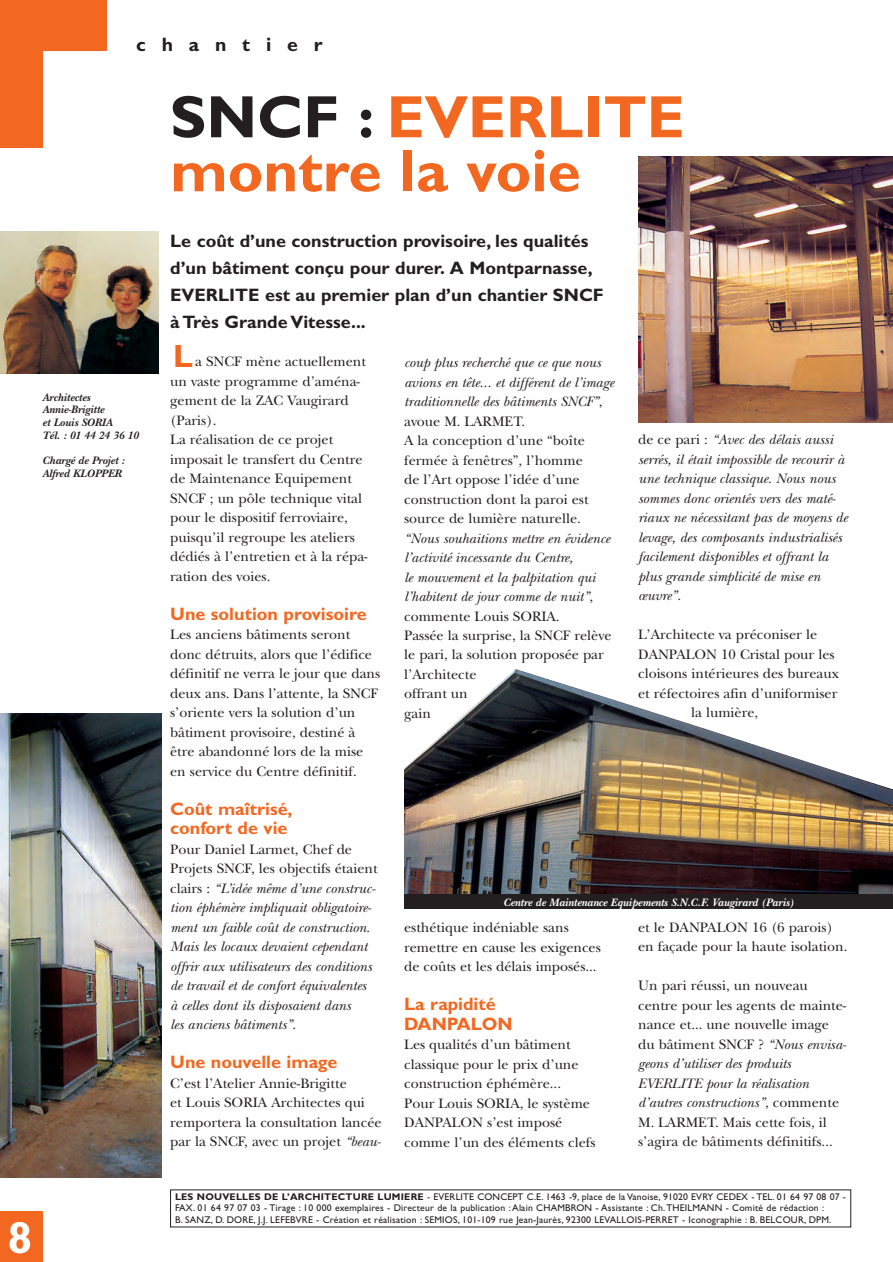
<style>
.page{position:relative;width:893px;height:1262px;background:#fff}
.page>*{position:absolute;margin:0;border:0;box-sizing:border-box;transform-origin:0 0}
.t1{font:700 60px/54px "Gill Sans";color:#f36821}
.t2{font:700 45px "Gill Sans";color:#fff}
.t3{font:700 32.25px "Gill Sans";color:#f36821}
.t4{font:700 19.5px "Gill Sans";letter-spacing:.81em;color:#231f20}
.t5{font:700 18px/27px "Gill Sans";color:#231f20}
.t6{font:700 18px/19.5px "Gill Sans";color:#f36821}
.t7{font:14.25px/19.5px "New Baskerville";color:#231f20}
.t8{font:italic 14.25px/19.5px "New Baskerville";color:#231f20}
.t9{font:italic 700 11.25px/12.8px "New Baskerville";color:#231f20}
.t10{font:italic 700 11.25px "New Baskerville";color:#fff}
.t11{font:9.75px/11.7px "Gill Sans";letter-spacing:.02em;color:#231f20}
.s1{color:#231f20}
.s2{font-style:normal}
.s3{font-style:italic}
.s4{font-weight:700}
</style>
<div class="page">
<img style="left:0;top:0;width:893px;height:1262px">
<h3 class="t4" style="left:136px;top:38px;width:188px">chantier</h3>
<p class="t9" style="left:43px;top:392px;width:98px">Architectes<br>Annie-Brigitte<br>et Louis SORIA<br>Tél. : 01 44 24 36 10</p>
<p class="t9" style="left:43px;top:456px;width:83px">Chargé de Projet :<br>Alfred KLOPPER</p>
<h2 class="t2" style="left:7px;top:1222px;width:26px">8</h2>
<h1 class="t1" style="left:170px;top:97px;width:516px"><span class="s1">SNCF :</span> EVERLITE montre la voie</h1>
<p class="t5" style="left:170px;top:229px;width:435px">Le coût d’une construction provisoire, les qualités d’un bâtiment conçu pour durer. A Montparnasse, EVERLITE est au premier plan d’un chantier SNCF à Très Grande Vitesse...</p>
<p class="t7" style="left:170px;top:354px;width:199px;text-indent:25px">a SNCF mène actuellement un vaste programme d’aména&shy;gement de la ZAC Vaugirard (Paris).<br>La réalisation de ce projet imposait le transfert du Centre de Maintenance Equipement<br>SNCF ; un pôle technique vital pour le dispositif ferroviaire, puisqu’il regroupe les ateliers dédiés à l’entretien et à la répa&shy;ration des voies.</p>
<p class="t6" style="left:170px;top:606px;width:198px">Une solution provisoire</p>
<p class="t7" style="left:170px;top:627px;width:211px">Les anciens bâtiments seront donc détruits, alors que l’édifice définitif ne verra le jour que dans deux ans. Dans l’attente, la SNCF s’oriente vers la solution d’un bâtiment provisoire, destiné à être abandonné lors de la mise en service du Centre définitif.</p>
<p class="t6" style="left:170px;top:801px;width:124px">Coût maîtrisé, confort de vie</p>
<p class="t8" style="left:170px;top:841px;width:209px"><span class="s2">Pour Daniel Larmet, Chef de Projets SNCF, les objectifs étaient clairs :</span> “L’idée même d’une construc&shy;tion éphémère impliquait obligatoire&shy;ment un faible coût de construction.<br>Mais les locaux devaient cependant offrir aux utilisateurs des conditions de travail et de confort équivalentes<br>à celles dont ils disposaient dans<br>les anciens bâtiments”<span class="s2">.</span></p>
<p class="t6" style="left:170px;top:1055px;width:169px">Une nouvelle image</p>
<p class="t7" style="left:170px;top:1075px;width:213px">C’est l’Atelier Annie-Brigitte<br>et Louis SORIA Architectes qui remportera la consultation lancée par la SNCF, avec un projet <span class="s3">“beau-</span></p>
<h3 class="t3" style="left:173px;top:345px;width:21px">L</h3>
<p class="t7" style="left:404px;top:354px;width:211px"><span class="s3">coup plus recherché que ce que nous avions en tête... et différent de l’image traditionnelle des bâtiments SNCF”</span>, avoue M. LARMET.<br>A la conception d’une “boîte fermée à fenêtres”, l’homme<br>de l’Art oppose l’idée d’une construction dont la paroi est source de lumière naturelle.</p>
<p class="t8" style="left:404px;top:530px;width:209px">“Nous souhaitions mettre en évidence l’activité incessante du Centre,<br>le mouvement et la palpitation qui l’habitent de jour comme de nuit”<span class="s2">, commente Louis SORIA.<br>Passée la surprise, la SNCF relève le pari, la solution proposée par l’Architecte<br>offrant un<br>gain</span></p>
<p class="t8" style="left:638px;top:432px;width:211px"><span class="s2">de ce pari :</span> “Avec des délais aussi serrés, il était impossible de recourir à une technique classique. Nous nous sommes donc orientés vers des maté&shy;riaux ne nécessitant pas de moyens de levage, des composants industrialisés facilement disponibles et offrant la plus grande simplicité de mise en œuvre”.</p>
<p class="t7" style="left:638px;top:627px;width:180px">L’Architecte va préconiser le</p>
<p class="t7" style="left:638px;top:646px;width:198px">DANPALON 10 Cristal pour les</p>
<p class="t7" style="left:638px;top:666px;width:202px">cloisons intérieures des bureaux</p>
<p class="t7" style="left:638px;top:685px;width:201px">et réfectoires afin d’uniformiser</p>
<p class="t7" style="left:691px;top:705px;width:69px">la lumière,</p>
<p class="t10" style="left:503px;top:898px;width:292px">Centre de Maintenance Equipements S.N.C.F. Vaugirard (Paris)</p>
<p class="t7" style="left:638px;top:919px;width:211px">et le DANPALON 16 (6 parois) en façade pour la haute isolation.</p>
<p class="t7" style="left:638px;top:978px;width:210px">Un pari réussi, un nouveau centre pour les agents de mainte&shy;nance et... une nouvelle image du bâtiment SNCF ? <span class="s3">“Nous envisa&shy;geons d’utiliser des produits<br>EVERLITE pour la réalisation d’autres constructions”</span>, commente<br>M. LARMET. Mais cette fois, il s’agira de bâtiments définitifs...</p>
<p class="t7" style="left:404px;top:920px;width:198px">esthétique indéniable sans remettre en cause les exigences de coûts et les délais imposés...</p>
<p class="t6" style="left:404px;top:997px;width:110px">La rapidité<br>DANPALON</p>
<p class="t7" style="left:404px;top:1037px;width:193px">Les qualités d’un bâtiment classique pour le prix d’une construction éphémère...<br>Pour Louis SORIA, le système<br>DANPALON s’est imposé comme l’un des éléments clefs</p>
<p class="t11" style="left:175px;top:1192px;width:672px"><span class="s4">LES NOUVELLES DE L’ARCHITECTURE LUMIERE</span> - EVERLITE CONCEPT C.E. 1463 -9, place de la Vanoise, 91020 EVRY CEDEX - TEL. 01 64 97 08 07 -<br>FAX. 01 64 97 07 03 - Tirage : 10 000 exemplaires - Directeur de la publication : Alain CHAMBRON - Assistante : Ch.THEILMANN - Comité de rédaction :<br>B. SANZ, D. DORE, J.J. LEFEBVRE - Création et réalisation : SEMIOS, 101-109 rue Jean-Jaurès, 92300 LEVALLOIS-PERRET - Iconographie : B. BELCOUR, DPM.</p>
</div>
